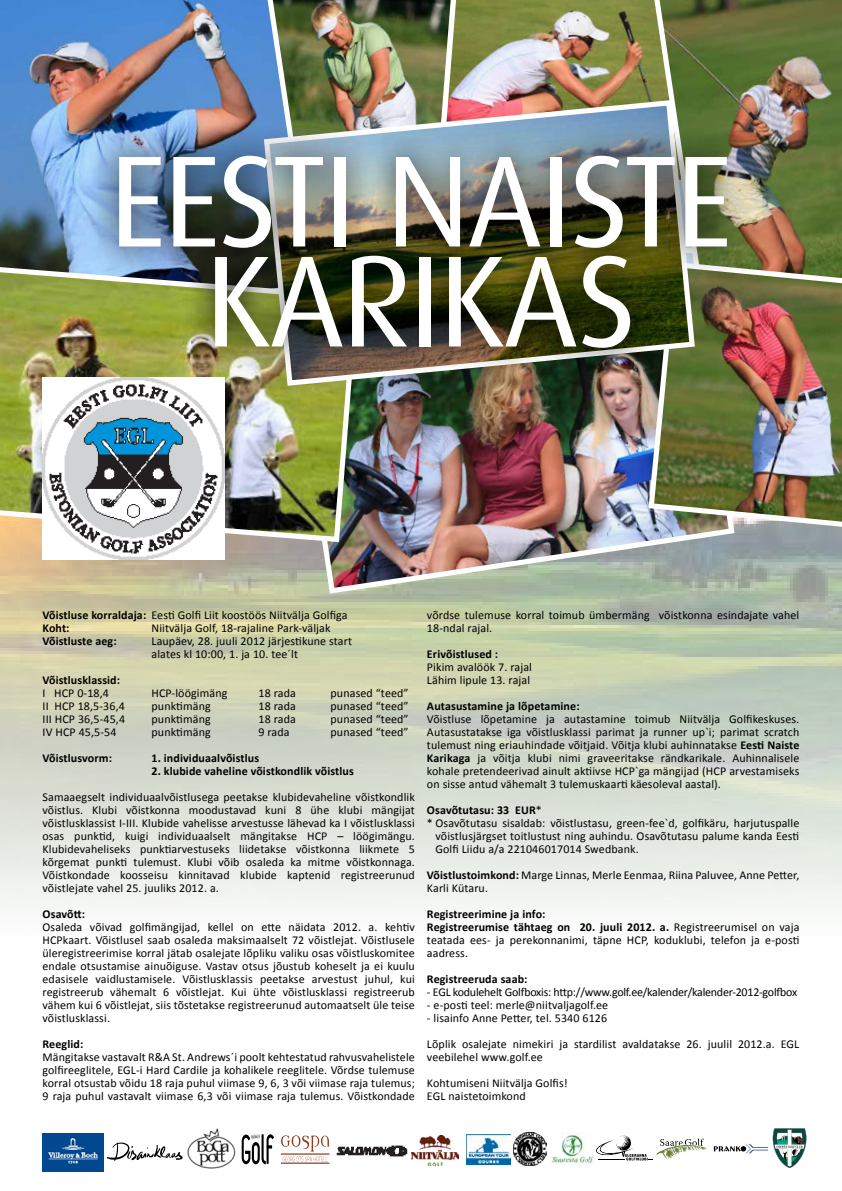
<style>
.page{position:relative;width:842px;height:1191px;background:#fff}
.page>*{position:absolute;margin:0;border:0;box-sizing:border-box;transform-origin:0 0}
.t1{font:130px/100px "Dax";letter-spacing:-.025em;color:#fff;text-align:center}
.t2{font:12px/13px "Calibri";letter-spacing:.01em;color:#000}
.t3{font:700 12px "Calibri";letter-spacing:.01em;color:#000}
.t4{font:12px "Calibri";letter-spacing:-.02em;color:#000}
.s1{font-weight:700}
.s2{font-weight:400}
</style>
<div class="page">
<img style="left:462px;top:0;width:181px;height:97px">
<img style="left:321px;top:0;width:141px;height:97px">
<img style="left:0;top:0;width:321px;height:260px">
<img style="left:290px;top:388px;width:447px;height:208px">
<img style="left:643px;top:0;width:199px;height:259px">
<img style="left:0;top:260px;width:361px;height:285px">
<img style="left:646px;top:259px;width:196px;height:291px">
<img style="left:43px;top:378px;width:181px;height:182px">
<img style="left:43px;top:1133px;width:60px;height:38px">
<svg style="left:106px;top:1142px;width:77px;height:19px"></svg>
<img style="left:187px;top:1128px;width:49px;height:41px">
<svg style="left:242px;top:1134px;width:32px;height:30px"></svg>
<svg style="left:281px;top:1135px;width:48px;height:26px"></svg>
<hr style="left:281px;top:1153px;width:48px;height:1px;background:#8b3d1f">
<hr style="left:281px;top:1163px;width:48px;height:1px;background:#8b3d1f">
<img style="left:336px;top:1145px;width:71px;height:12px">
<img style="left:412px;top:1135px;width:47px;height:30px">
<img style="left:466px;top:1134px;width:45px;height:30px">
<img style="left:550px;top:1132px;width:43px;height:33px">
<svg style="left:590px;top:1135px;width:117px;height:25px"></svg>
<svg style="left:714px;top:1128px;width:92px;height:40px"></svg>
<img style="left:514px;top:1132px;width:33px;height:33px">
<img style="left:261px;top:97px;width:437px;height:291px">
<img style="left:87px;top:125px;width:669px;height:253px">
<h1 class="t1" style="left:109px;top:153px;width:625px">EESTI NAISTE<br>KARIKAS</h1>
<p class="t2" style="left:43px;top:608px;width:306px"><span class="s1">Võistluse korraldaja:</span> Eesti Golfi Liit koostöös Niitvälja Golfiga<br><span class="s1">Koht:</span></p>
<p class="t2" style="left:152px;top:621px;width:181px">Niitvälja Golf, 18-rajaline Park-väljak</p>
<p class="t3" style="left:43px;top:633px;width:76px">Võistluste aeg:</p>
<p class="t2" style="left:152px;top:634px;width:202px">Laupäev, 28. juuli 2012 järjestikune start alates kl 10:00, 1. ja 10. tee´lt</p>
<p class="t3" style="left:43px;top:672px;width:79px">Võistlusklassid:</p>
<p class="t2" style="left:43px;top:686px;width:68px">I HCP 0-18,4</p>
<p class="t2" style="left:152px;top:686px;width:77px">HCP-löögimäng</p>
<p class="t2" style="left:259px;top:686px;width:39px">18 rada</p>
<p class="t2" style="left:331px;top:686px;width:80px">punased “teed”</p>
<p class="t2" style="left:43px;top:699px;width:84px">II HCP 18,5-36,4</p>
<p class="t2" style="left:152px;top:699px;width:61px">punktimäng</p>
<p class="t2" style="left:259px;top:699px;width:39px">18 rada</p>
<p class="t2" style="left:331px;top:699px;width:80px">punased “teed”</p>
<p class="t2" style="left:43px;top:712px;width:84px">III HCP 36,5-45,4</p>
<p class="t2" style="left:152px;top:712px;width:61px">punktimäng</p>
<p class="t2" style="left:259px;top:712px;width:39px">18 rada</p>
<p class="t2" style="left:331px;top:712px;width:80px">punased “teed”</p>
<p class="t2" style="left:43px;top:725px;width:75px">IV HCP 45,5-54</p>
<p class="t2" style="left:152px;top:725px;width:61px">punktimäng</p>
<p class="t2" style="left:259px;top:725px;width:33px">9 rada</p>
<p class="t2" style="left:331px;top:725px;width:80px">punased “teed”</p>
<p class="t3" style="left:43px;top:750px;width:71px">Võistlusvorm:</p>
<p class="t3" style="left:152px;top:750px;width:109px">1. individuaalvõistlus</p>
<p class="t3" style="left:152px;top:763px;width:204px">2. klubide vaheline võistkondlik võistlus</p>
<p class="t2" style="left:43px;top:790px;width:374px;text-align:justify">Samaaegselt individuaalvõistlusega peetakse klubidevaheline võistkondlik võistlus. Klubi võistkonna moodustavad kuni 8 ühe klubi mängijat võistlusklassist I-III. Klubide vahelisse arvestusse lähevad ka I võistlusklassi osas punktid, kuigi individuaalselt mängitakse HCP – löögimängu.<br>Klubidevaheliseks punktiarvestuseks liidetakse võistkonna liikmete 5 kõrgemat punkti tulemust. Klubi võib osaleda ka mitme võistkonnaga.<br>Võistkondade koosseisu kinnitavad klubide kaptenid registreerunud võistlejate vahel 25. juuliks 2012. a.</p>
<p class="t3" style="left:43px;top:906px;width:44px">Osavõtt:</p>
<p class="t2" style="left:43px;top:920px;width:374px;text-align:justify">Osaleda võivad golfimängijad, kellel on ette näidata 2012. a. kehtiv HCPkaart. Võistlusel saab osaleda maksimaalselt 72 võistlejat. Võistlusele üleregistreerimise korral jätab osalejate lõpliku valiku osas võistluskomitee endale otsustamise ainuõiguse. Vastav otsus jõustub koheselt ja ei kuulu edasisele vaidlustamisele. Võistlusklassis peetakse arvestust juhul, kui registreerub vähemalt 6 võistlejat. Kui ühte võistlusklassi registreerub vähem kui 6 võistlejat, siis tõstetakse registreerunud automaatselt üle teise võistlusklassi.</p>
<p class="t3" style="left:43px;top:1036px;width:42px">Reeglid:</p>
<p class="t2" style="left:43px;top:1050px;width:374px;text-align:justify">Mängitakse vastavalt R&amp;A St. Andrews´i poolt kehtestatud rahvusvahelistele golfireeglitele, EGL-i Hard Cardile ja kohalikele reeglitele. Võrdse tulemuse korral otsustab võidu 18 raja puhul viimase 9, 6, 3 või viimase raja tulemus; 9 raja puhul vastavalt viimase 6,3 või viimase raja tulemus. Võistkondade</p>
<p class="t2" style="left:427px;top:608px;width:374px">võrdse tulemuse korral toimub ümbermäng võistkonna esindajate vahel<br>18-ndal rajal.</p>
<p class="t3" style="left:427px;top:646px;width:73px">Erivõistlused :</p>
<p class="t2" style="left:427px;top:660px;width:106px">Pikim avalöök 7. rajal<br>Lähim lipule 13. rajal</p>
<p class="t3" style="left:427px;top:698px;width:154px">Autasustamine ja lõpetamine:</p>
<p class="t2" style="left:427px;top:712px;width:374px;text-align:justify">Võistluse lõpetamine ja autastamine toimub Niitvälja Golfikeskuses.<br>Autasustatakse iga võistlusklassi parimat ja runner up`i; parimat scratch tulemust ning eriauhindade võitjaid. Võitja klubi auhinnatakse <span class="s1">Eesti Naiste Karikaga</span> ja võitja klubi nimi graveeritakse rändkarikale. Auhinnalisele kohale pretendeerivad ainult aktiivse HCP`ga mängijad (HCP arvestamiseks on sisse antud vähemalt 3 tulemuskaarti käesoleval aastal).</p>
<p class="t3" style="left:427px;top:802px;width:116px">Osavõtutasu: 33 EUR<span class="s2">*</span></p>
<p class="t2" style="left:427px;top:816px;width:374px">* Osavõtutasu sisaldab: võistlustasu, green-fee`d, golfikäru, harjutuspalle</p>
<p class="t2" style="left:435px;top:829px;width:365px">võistlusjärgset toitlustust ning auhindu. Osavõtutasu palume kanda Eesti</p>
<p class="t2" style="left:435px;top:842px;width:205px">Golfi Liidu a/a 221046017014 Swedbank.</p>
<p class="t2" style="left:427px;top:868px;width:374px"><span class="s1">Võistlustoimkond:</span> Marge Linnas, Merle Eenmaa, Riina Paluvee, Anne Petter,<br>Karli Kütaru.</p>
<p class="t2" style="left:427px;top:907px;width:374px"><span class="s1">Registreerimine ja info:<br>Registreerumise tähtaeg on 20. juuli 2012. a.</span> Registreerumisel on vaja teatada ees- ja perekonnanimi, täpne HCP, koduklubi, telefon ja e-posti aadress.</p>
<p class="t3" style="left:427px;top:971px;width:102px">Registreeruda saab:</p>
<p class="t4" style="left:427px;top:984px;width:372px">- EGL kodulehelt Golfboxis: http://www.golf.ee/kalender/kalender-2012-golfbox</p>
<p class="t2" style="left:427px;top:998px;width:183px">- e-posti teel: merle@niitvaljagolf.ee</p>
<p class="t2" style="left:427px;top:1005px;width:374px;line-height:26px">- lisainfo Anne Petter, tel. 5340 6126<br>Lõplik osalejate nimekiri ja stardilist avaldatakse 26. juulil 2012.a. EGL</p>
<p class="t2" style="left:427px;top:1044px;width:142px;line-height:26px">veebilehel www.golf.ee<br>Kohtumiseni Niitvälja Golfis!</p>
<p class="t2" style="left:427px;top:1089px;width:100px">EGL naistetoimkond</p>
</div>
